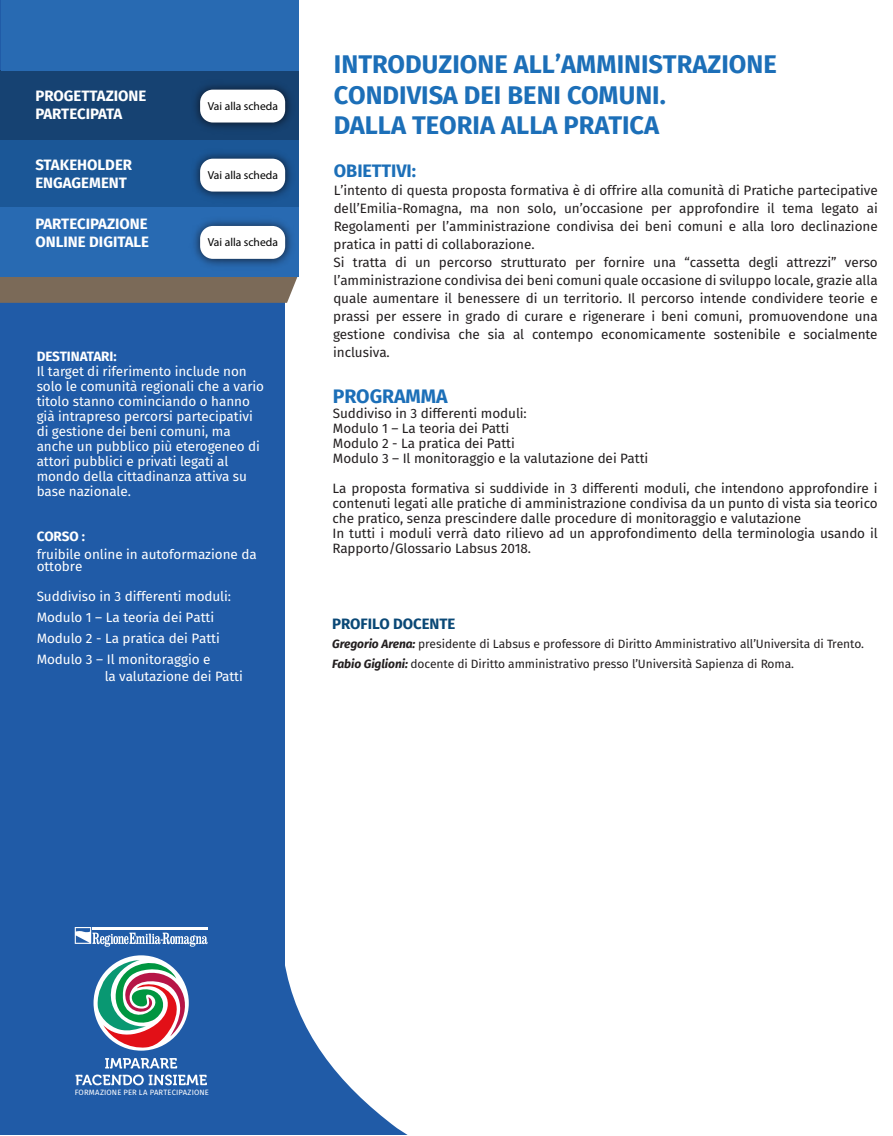
<style>
.page{position:relative;width:893px;height:1136px;background:#fff}
.page>*{position:absolute;margin:0;border:0;box-sizing:border-box;transform-origin:0 0}
.t1{font:700 25.5px/30.6px "Fira Sans";color:#1c6fb8}
.t2{font:700 19.5px "Fira Sans";letter-spacing:-.005em;color:#1c6fb8}
.t3{font:700 18px "Fira Sans";letter-spacing:-.005em;color:#1c6fb8}
.t4{font:700 15px/18px "Fira Sans";color:#fff}
.t5{font:700 15px "Fira Sans";letter-spacing:-.005em;color:#0a4876}
.t6{font:13.5px/18px "Fira Sans";letter-spacing:-.005em;color:#231f20}
.t7{font:13.5px/15px "Fira Sans";letter-spacing:-.005em;color:#fff}
.t8{font:700 13.5px "Fira Sans";letter-spacing:-.005em;color:#fff}
.t9{font:12px/19.5px "Fira Sans";letter-spacing:-.005em;color:#231f20}
.t10{font:11.55px "Myriad Pro";color:#000}
.t11{font:7.65px "Fira Sans";letter-spacing:.015em;color:#fff}
.s1{font-weight:700;font-style:italic}
</style>
<div class="page">
<div style="left:0;top:0;width:285px;height:1134px;background:#205ba7"></div>
<svg style="left:285px;top:966px;width:121px;height:168px"></svg>
<div style="left:94px;top:955px;width:95px;height:95px;background:#fff;border-radius:50%"></div>
<svg style="left:97px;top:959px;width:90px;height:89px"></svg>
<svg style="left:75px;top:927px;width:133px;height:19px"></svg>
<svg style="left:105px;top:1058px;width:72px;height:10px"></svg>
<svg style="left:76px;top:1074px;width:131px;height:11px"></svg>
<div style="left:0;top:277px;width:298px;height:26px;background:#7b6a58"></div>
<div style="left:0;top:139px;width:299px;height:69px;background:#1b5797"></div>
<div style="left:0;top:207px;width:299px;height:70px;background:#286ab2"></div>
<img style="left:194px;top:153px;width:97px;height:45px">
<div style="left:200px;top:159px;width:85px;height:32px;background:#fff;border-radius:13px"></div>
<img style="left:194px;top:220px;width:98px;height:46px">
<div style="left:200px;top:226px;width:85px;height:33px;background:#fff;border-radius:13px"></div>
<div style="left:0;top:70px;width:299px;height:69px;background:#164272"></div>
<img style="left:195px;top:85px;width:96px;height:44px">
<div style="left:200px;top:90px;width:85px;height:32px;background:#fff;border-radius:13px"></div>
<div style="left:1px;top:0;width:298px;height:70px;background:#286ab2"></div>
<p class="t4" style="left:35px;top:87px;width:113px">PROGETTAZIONE<br>PARTECIPATA</p>
<p class="t4" style="left:35px;top:156px;width:98px">STAKEHOLDER<br>ENGAGEMENT</p>
<p class="t4" style="left:35px;top:214px;width:115px">PARTECIPAZIONE<br>ONLINE DIGITALE</p>
<p class="t10" style="left:208px;top:99px;width:72px">Vai alla scheda</p>
<p class="t10" style="left:208px;top:168px;width:72px">Vai alla scheda</p>
<p class="t10" style="left:208px;top:235px;width:72px">Vai alla scheda</p>
<p class="t8" style="left:37px;top:347px;width:82px">DESTINATARI:</p>
<p class="t7" style="left:37px;top:363px;width:229px">Il target di riferimento include non solo le comunità regionali che a vario titolo stanno cominciando o hanno già intrapreso percorsi partecipativi di gestione dei beni comuni, ma anche un pubblico più eterogeneo di attori pubblici e privati legati al mondo della cittadinanza attiva su base nazionale.</p>
<p class="t8" style="left:37px;top:527px;width:50px">CORSO :</p>
<p class="t7" style="left:37px;top:547px;width:222px;line-height:12.8px">fruibile online in autoformazione da ottobre</p>
<p class="t7" style="left:37px;top:585px;width:196px;line-height:21px">Suddiviso in 3 differenti moduli:<br>Modulo 1 – La teoria dei Patti<br>Modulo 2 - La pratica dei Patti<br>Modulo 3 – Il monitoraggio e</p>
<p class="t7" style="left:105px;top:668px;width:140px">la valutazione dei Patti</p>
<h1 class="t1" style="left:334px;top:49px;width:444px">INTRODUZIONE ALL’AMMINISTRAZIONE<br>CONDIVISA DEI BENI COMUNI.<br>DALLA TEORIA ALLA PRATICA</h1>
<h3 class="t3" style="left:334px;top:158px;width:84px">OBIETTIVI:</h3>
<p class="t6" style="left:333px;top:181px;width:546px">L’intento di questa proposta formativa è di offrire alla comunità di Pratiche partecipative dell’Emilia-Romagna, ma non solo, un’occasione per approfondire il tema legato ai Regolamenti per l’amministrazione condivisa dei beni comuni e alla loro declinazione pratica in patti di collaborazione.<br>Si tratta di un percorso strutturato per fornire una “cassetta degli attrezzi” verso l’amministrazione condivisa dei beni comuni quale occasione di sviluppo locale, grazie alla quale aumentare il benessere di un territorio. Il percorso intende condividere teorie e prassi per essere in grado di curare e rigenerare i beni comuni, promuovendone una gestione condivisa che sia al contempo economicamente sostenibile e socialmente inclusiva.</p>
<h2 class="t2" style="left:333px;top:383px;width:116px">PROGRAMMA</h2>
<p class="t6" style="left:333px;top:406px;width:317px;line-height:15px">Suddiviso in 3 differenti moduli:<br>Modulo 1 – La teoria dei Patti<br>Modulo 2 - La pratica dei Patti<br>Modulo 3 – Il monitoraggio e la valutazione dei Patti</p>
<p class="t6" style="left:332px;top:481px;width:547px;line-height:15px">La proposta formativa si suddivide in 3 differenti moduli, che intendono approfondire i contenuti legati alle pratiche di amministrazione condivisa da un punto di vista sia teorico che pratico, senza prescindere dalle procedure di monitoraggio e valutazione<br>In tutti i moduli verrà dato rilievo ad un approfondimento della terminologia usando il Rapporto/Glossario Labsus 2018.</p>
<p class="t5" style="left:332px;top:612px;width:125px">PROFILO DOCENTE</p>
<p class="t9" style="left:332px;top:634px;width:533px"><span class="s1">Gregorio Arena:</span> presidente di Labsus e professore di Diritto Amministrativo all’Universita di Trento.<br><span class="s1">Fabio Giglioni:</span> docente di Diritto amministrativo presso l’Università Sapienza di Roma.</p>
<p class="t11" style="left:75px;top:1085px;width:136px">FORMAZIONE PER LA PARTECIPAZIONE</p>
</div>
